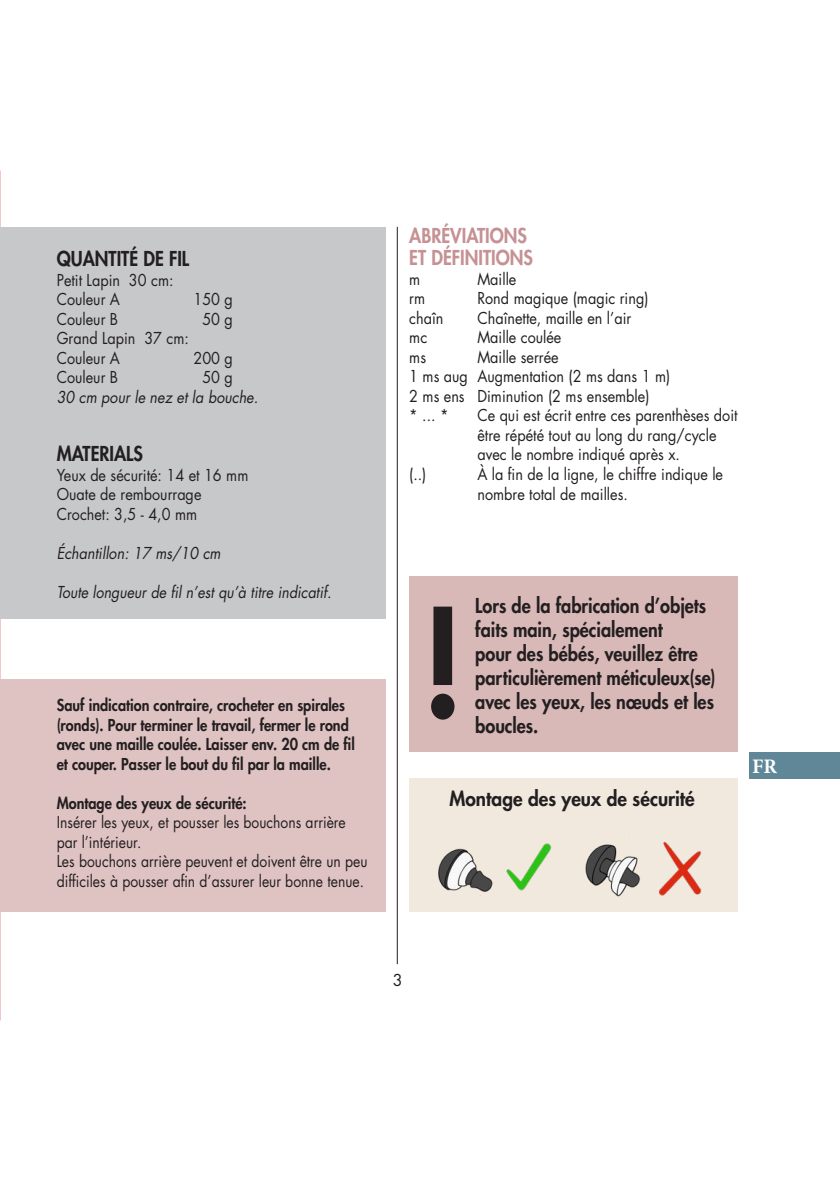
<style>
.page{position:relative;width:840px;height:1191px;background:#fff}
.page>*{position:absolute;margin:0;border:0;box-sizing:border-box;transform-origin:0 0}
.t1{font:800 146px "Futura Std";color:#231f20;scale:.9 1}
.t2{font:700 20.6px "Minion Pro";color:#fff}
.t3{font:800 20px/24px "Futura Std";color:#231f20;scale:.9 1}
.t4{font:800 20px/22px "Futura Std";color:#c69194;scale:.9 1}
.t5{font:800 20px "Futura Std";color:#231f20;scale:.95 1}
.t6{font:16px/19.6px "Futura Std";color:#231f20;scale:.9 1}
.t7{font:800 16px/19.6px "Futura Std";color:#231f20;scale:.9 1}
.t8{font:16px/19.6px "Futura Std";color:#231f20;scale:.87 1}
.t9{font:italic 16px "Futura Std";color:#231f20;scale:.9 1}
.t10{font:italic 16px "Futura Std";color:#231f20;scale:.89 1}
.t11{font:16px "Futura Std";color:#231f20}
</style>
<div class="page">
<hr style="left:397px;top:227px;width:1px;height:737px;background:#231f20">
<img style="left:0;top:170px;width:1px;height:850px">
<div style="left:748px;top:752px;width:91px;height:26px;background:#5f8798"></div>
<div style="left:0;top:227px;width:385px;height:392px;background:#c7c8ca"></div>
<div style="left:0;top:679px;width:385px;height:233px;background:#dfc3c2"></div>
<div style="left:409px;top:778px;width:328px;height:134px;background:#f2e9de"></div>
<img style="left:438px;top:843px;width:114px;height:53px">
<img style="left:585px;top:841px;width:117px;height:56px">
<div style="left:409px;top:577px;width:328px;height:175px;background:#d9b8b8"></div>
<p class="t3" style="left:57px;top:247px;width:149px">QUANTITÉ DE FIL</p>
<p class="t6" style="left:57px;top:270px;width:131px">Petit Lapin 30 cm:<br>Couleur A</p>
<p class="t6" style="left:193px;top:289px;width:45px">150 g</p>
<p class="t6" style="left:57px;top:309px;width:70px">Couleur B</p>
<p class="t6" style="left:202px;top:309px;width:35px">50 g</p>
<p class="t6" style="left:57px;top:329px;width:148px">Grand Lapin 37 cm:<br>Couleur A</p>
<p class="t6" style="left:193px;top:348px;width:45px">200 g</p>
<p class="t6" style="left:57px;top:367px;width:70px">Couleur B</p>
<p class="t6" style="left:202px;top:367px;width:35px">50 g</p>
<p class="t9" style="left:57px;top:386px;width:225px">30 cm pour le nez et la bouche.</p>
<p class="t3" style="left:57px;top:442px;width:97px">MATERIALS</p>
<p class="t6" style="left:57px;top:465px;width:214px">Yeux de sécurité: 14 et 16 mm<br>Ouate de rembourrage<br>Crochet: 3,5 - 4,0 mm</p>
<p class="t9" style="left:57px;top:542px;width:183px">Échantillon: 17 ms/10 cm</p>
<p class="t10" style="left:57px;top:581px;width:310px">Toute longueur de fil n’est qu’à titre indicatif.</p>
<p class="t7" style="left:57px;top:695px;width:332px">Sauf indication contraire, crocheter en spirales (ronds). Pour terminer le travail, fermer le rond avec une maille coulée. Laisser env. 20 cm de fil et couper. Passer le bout du fil par la maille.</p>
<p class="t7" style="left:57px;top:793px;width:212px">Montage des yeux de sécurité:</p>
<p class="t8" style="left:57px;top:812px;width:358px">Insérer les yeux, et pousser les bouchons arrière par l’intérieur.<br>Les bouchons arrière peuvent et doivent être un peu difficiles à pousser afin d’assurer leur bonne tenue.</p>
<p class="t4" style="left:409px;top:225px;width:139px">ABRÉVIATIONS<br>ET DÉFINITIONS</p>
<p class="t6" style="left:409px;top:269px;width:14px">m</p>
<p class="t6" style="left:477px;top:269px;width:45px">Maille</p>
<p class="t6" style="left:409px;top:289px;width:19px">rm</p>
<p class="t6" style="left:477px;top:289px;width:191px">Rond magique (magic ring)</p>
<p class="t6" style="left:409px;top:308px;width:39px">chaîn</p>
<p class="t6" style="left:477px;top:308px;width:172px">Chaînette, maille en l’air</p>
<p class="t6" style="left:409px;top:328px;width:21px">mc</p>
<p class="t6" style="left:477px;top:328px;width:95px">Maille coulée</p>
<p class="t6" style="left:409px;top:347px;width:20px">ms</p>
<p class="t6" style="left:409px;top:347px;width:291px;text-indent:68px">Maille serrée<br>1 ms aug Augmentation (2 ms dans 1 m)<br>2 ms ens Diminution (2 ms ensemble)<br>* ... *</p>
<p class="t6" style="left:477px;top:406px;width:290px">Ce qui est écrit entre ces parenthèses doit être répété tout au long du rang/cycle avec le nombre indiqué après x.</p>
<p class="t6" style="left:409px;top:464px;width:21px">(..)</p>
<p class="t6" style="left:477px;top:464px;width:274px">À la fin de la ligne, le chiffre indique le nombre total de mailles.</p>
<h1 class="t1" style="left:421px;top:570px;width:49px">!</h1>
<p class="t3" style="left:475px;top:593px;width:268px">Lors de la fabrication d’objets faits main, spécialement<br>pour des bébés, veuillez être particulièrement méticuleux(se) avec les yeux, les nœuds et les</p>
<p class="t3" style="left:475px;top:713px;width:72px">boucles.</p>
<p class="t5" style="left:449px;top:786px;width:259px">Montage des yeux de sécurité</p>
<p class="t2" style="left:751px;top:751px;width:27px">FR</p>
<p class="t11" style="left:392px;top:969px;width:11px">3</p>
</div>
